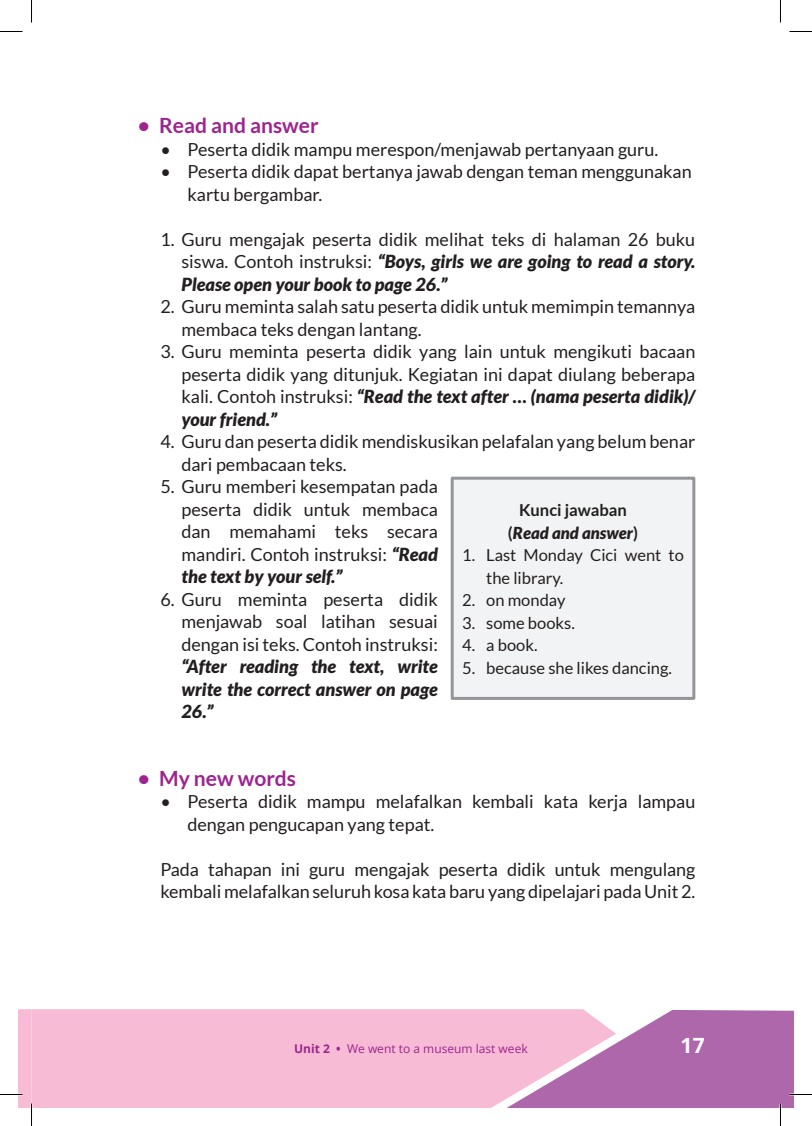
<style>
.page{position:relative;width:812px;height:1126px;background:#fff}
.page>*{position:absolute;margin:0;border:0;box-sizing:border-box;transform-origin:0 0}
.t1{font:700 21px "Lato";color:#9d248e}
.t2{font:700 21px "Open Sans";color:#fff}
.t3{font:18px/22.5px "Lato";color:#231f20}
.t4{font:italic 900 18px/22.5px "Lato";color:#231f20;text-align:justify}
.t5{font:16.5px/22.5px "Lato";color:#231f20}
.t6{font:700 16.5px/22.5px "Lato";color:#231f20;text-align:center}
.t7{font:12px "Open Sans";color:#9d248e}
.s1{font-weight:900;font-style:italic}
.s2{font-weight:700}
</style>
<div class="page">
<div style="left:32px;top:1009px;width:552px;height:98px;background:#f7bbd6"></div>
<div style="left:452px;top:478px;width:241px;height:220px;background:#f2f3f4"></div>
<div style="left:450px;top:477px;width:245px;height:223px;border:3px solid #939598"></div>
<svg style="left:0;top:31px;width:22px;height:1px"></svg>
<svg style="left:789px;top:31px;width:22px;height:1px"></svg>
<svg style="left:31px;top:0;width:1px;height:22px"></svg>
<svg style="left:0;top:1009px;width:32px;height:117px"></svg>
<svg style="left:780px;top:0;width:1px;height:22px"></svg>
<svg style="left:491px;top:1010px;width:320px;height:116px"></svg>
<p class="t1" style="left:138px;top:114px;width:182px">• Read and answer</p>
<p class="t3" style="left:160px;top:138px;width:499px">• Peserta didik mampu merespon/menjawab pertanyaan guru.</p>
<p class="t3" style="left:187px;top:161px;width:505px;text-indent:-27px">• Peserta didik dapat bertanya jawab dengan teman menggunakan kartu bergambar.</p>
<p class="t3" style="left:181px;top:228px;width:515px;text-align:justify;text-indent:-21px">1. Guru mengajak peserta didik melihat teks di halaman 26 buku siswa. Contoh instruksi: <span class="s1">“Boys, girls we are going to read a story.<br>Please open your book to page 26.”</span></p>
<p class="t3" style="left:181px;top:296px;width:515px;text-indent:-21px">2. Guru meminta salah satu peserta didik untuk memimpin temannya membaca teks dengan lantang.</p>
<p class="t3" style="left:181px;top:341px;width:515px;text-align:justify;text-indent:-21px">3. Guru meminta peserta didik yang lain untuk mengikuti bacaan peserta didik yang ditunjuk. Kegiatan ini dapat diulang beberapa kali. Contoh instruksi: <span class="s1">“Read the text after … (nama peserta didik)/ your friend.”</span></p>
<p class="t3" style="left:181px;top:431px;width:515px;text-indent:-21px">4. Guru dan peserta didik mendiskusikan pelafalan yang belum benar dari pembacaan teks.</p>
<p class="t3" style="left:181px;top:476px;width:258px;text-align:justify;text-indent:-21px">5. Guru memberi kesempatan pada peserta didik untuk membaca dan memahami teks secara mandiri. Contoh instruksi: <span class="s1">“Read the text by your self.”</span></p>
<p class="t3" style="left:181px;top:588px;width:258px;text-align:justify;text-indent:-21px">6. Guru meminta peserta didik menjawab soal latihan sesuai dengan isi teks. Contoh instruksi:</p>
<p class="t4" style="left:181px;top:656px;width:258px">“After reading the text, write write the correct answer on page 26.”</p>
<p class="t6" style="left:508px;top:499px;width:132px">Kunci jawaban (<span class="s1">Read and answer</span>)</p>
<p class="t5" style="left:486px;top:544px;width:199px;text-indent:-24px">1. Last Monday Cici went to the library.</p>
<p class="t5" style="left:462px;top:589px;width:105px">2. on monday</p>
<p class="t5" style="left:462px;top:611px;width:114px">3. some books.</p>
<p class="t5" style="left:462px;top:634px;width:77px">4. a book.</p>
<p class="t5" style="left:462px;top:656px;width:211px">5. because she likes dancing.</p>
<p class="t1" style="left:138px;top:766px;width:160px">• My new words</p>
<p class="t3" style="left:187px;top:791px;width:509px;text-indent:-27px">• Peserta didik mampu melafalkan kembali kata kerja lampau dengan pengucapan yang tepat.</p>
<p class="t3" style="left:160px;top:858px;width:536px">Pada tahapan ini guru mengajak peserta didik untuk mengulang kembali melafalkan seluruh kosa kata baru yang dipelajari pada Unit 2.</p>
<p class="t7" style="left:294px;top:1040px;width:235px"><span class="s2">Unit 2 •</span> We went to a museum last week</p>
<p class="t2" style="left:680px;top:1030px;width:26px">17</p>
</div>
